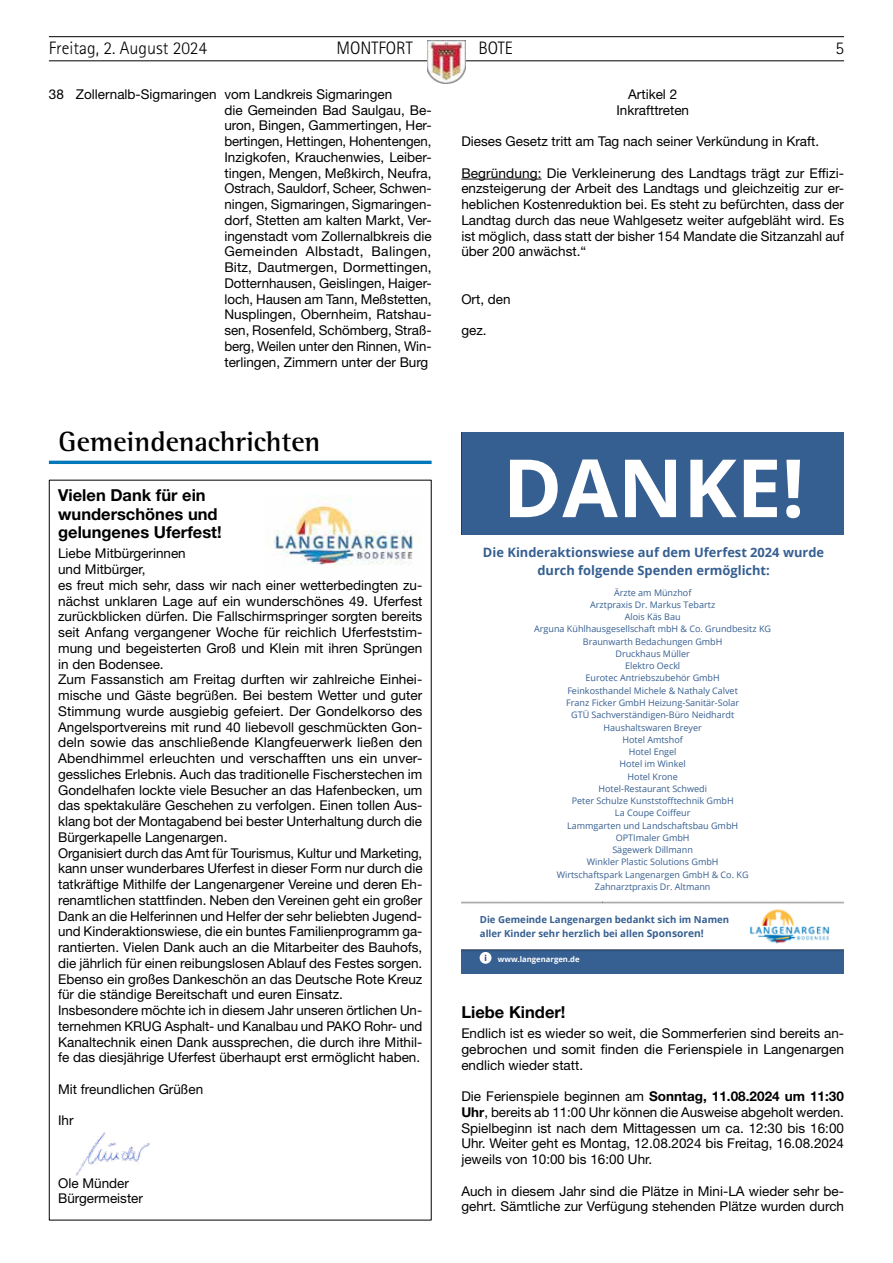
<style>
.page{position:relative;width:893px;height:1263px;background:#fff}
.page>*{position:absolute;margin:0;border:0;box-sizing:border-box;transform-origin:0 0}
.t1{font:700 80.4px "Open Sans";color:#fff}
.t2{font:700 28.5px "Rotis Semi Serif Std";color:#000}
.t3{font:300 18px "Rotis Sans Serif Std";color:#000}
.t4{font:700 16.5px/18.8px "Helvetica Neue LT Std";color:#000}
.t5{font:13.5px/15.8px "Helvetica Neue LT Std";color:#000}
.t6{font:700 12.9px/17.5px "Open Sans";color:#365f91;text-align:center}
.t7{font:700 9.6px/13.8px "Open Sans";color:#365f91}
.t8{font:9px/12.3px "Open Sans";color:#365f91;text-align:center}
.t9{font:700 7.65px "Open Sans";color:#fff}
.s1{font-size:10.2px}
.s2{font-weight:700}
</style>
<div class="page">
<hr style="left:49px;top:36px;width:795px;height:1px;background:#000">
<hr style="left:49px;top:60px;width:795px;height:1px;background:#000">
<img style="left:427px;top:40px;width:39px;height:43px">
<hr style="left:461px;top:179px;width:81px;height:1px;background:#000">
<hr style="left:49px;top:461px;width:383px;height:3px;background:#0078b9">
<img style="left:273px;top:496px;width:142px;height:69px">
<img style="left:76px;top:1132px;width:74px;height:44px">
<div style="left:461px;top:943px;width:383px;height:30px;background:#376092"></div>
<svg style="left:480px;top:958px;width:11px;height:6px"></svg>
<img style="left:461px;top:901px;width:383px;height:57px">
<div style="left:462px;top:432px;width:382px;height:103px;background:#365f91"></div>
<div style="left:475px;top:910px;width:270px;height:31px;background:#fff"></div>
<h3 class="t3" style="left:49px;top:38px;width:160px">Freitag, 2. August 2024</h3>
<h3 class="t3" style="left:336px;top:38px;width:78px">MONTFORT</h3>
<h3 class="t3" style="left:479px;top:38px;width:36px">BOTE</h3>
<h3 class="t3" style="left:835px;top:38px;width:10px">5</h3>
<p class="t5" style="left:224px;top:86px;width:209px;text-indent:-176px">38 Zollernalb-Sigmaringen vom Landkreis Sigmaringen<br>die Gemeinden Bad Saulgau, Be&shy;uron, Bingen, Gammertingen, Her&shy;bertingen, Hettingen, Hohentengen, Inzigkofen, Krauchenwies, Leiber&shy;tingen, Mengen, Meßkirch, Neufra, Ostrach, Sauldorf, Scheer, Schwen&shy;ningen, Sigmaringen, Sigmaringen&shy;dorf, Stetten am kalten Markt, Ver&shy;ingenstadt vom Zollernalbkreis die Gemeinden Albstadt, Balingen, Bitz, Dautmergen, Dormettingen, Dotternhausen, Geislingen, Haiger&shy;loch, Hausen am Tann, Meßstetten, Nusplingen, Obernheim, Ratshau&shy;sen, Rosenfeld, Schömberg, Straß&shy;berg, Weilen unter den Rinnen, Win&shy;terlingen, Zimmern unter der Burg</p>
<p class="t5" style="left:616px;top:86px;width:74px;text-align:center">Artikel 2<br>Inkrafttreten</p>
<p class="t5" style="left:461px;top:133px;width:359px">Dieses Gesetz tritt am Tag nach seiner Verkündung in Kraft.</p>
<p class="t5" style="left:461px;top:165px;width:384px;text-align:justify">Begründung: Die Verkleinerung des Landtags trägt zur Effizi&shy;enzsteigerung der Arbeit des Landtags und gleichzeitig zur er&shy;heblichen Kostenreduktion bei. Es steht zu befürchten, dass der Landtag durch das neue Wahlgesetz weiter aufgebläht wird. Es ist möglich, dass statt der bisher 154 Mandate die Sitzanzahl auf über 200 anwächst.“</p>
<p class="t5" style="left:461px;top:291px;width:51px">Ort, den</p>
<p class="t5" style="left:461px;top:322px;width:27px">gez.</p>
<h2 class="t2" style="left:58px;top:424px;width:264px">Gemeindenachrichten</h2>
<p class="t4" style="left:58px;top:485px;width:165px">Vielen Dank für ein wunderschönes und gelungenes Uferfest!</p>
<p class="t5" style="left:58px;top:545px;width:366px">Liebe Mitbürgerinnen<br>und Mitbürger,<br>es freut mich sehr, dass wir nach einer wetterbedingten zu&shy;nächst unklaren Lage auf ein wunderschönes 49. Uferfest zurückblicken dürfen. Die Fallschirmspringer sorgten bereits seit Anfang vergangener Woche für reichlich Uferfeststim&shy;mung und begeisterten Groß und Klein mit ihren Sprüngen in den Bodensee.<br>Zum Fassanstich am Freitag durften wir zahlreiche Einhei&shy;mische und Gäste begrüßen. Bei bestem Wetter und guter Stimmung wurde ausgiebig gefeiert. Der Gondelkorso des Angelsportvereins mit rund 40 liebevoll geschmückten Gon&shy;deln sowie das anschließende Klangfeuerwerk ließen den Abendhimmel erleuchten und verschafften uns ein unver&shy;gessliches Erlebnis. Auch das traditionelle Fischerstechen im Gondelhafen lockte viele Besucher an das Hafenbecken, um das spektakuläre Geschehen zu verfolgen. Einen tollen Aus&shy;klang bot der Montagabend bei bester Unterhaltung durch die Bürgerkapelle Langenargen.<br>Organisiert durch das Amt für Tourismus, Kultur und Marketing, kann unser wunderbares Uferfest in dieser Form nur durch die tatkräftige Mithilfe der Langenargener Vereine und deren Eh&shy;renamtlichen stattfinden. Neben den Vereinen geht ein großer Dank an die Helferinnen und Helfer der sehr beliebten Jugend&shy;und Kinderaktionswiese, die ein buntes Familienprogramm ga&shy;rantierten. Vielen Dank auch an die Mitarbeiter des Bauhofs, die jährlich für einen reibungslosen Ablauf des Festes sorgen.<br>Ebenso ein großes Dankeschön an das Deutsche Rote Kreuz für die ständige Bereitschaft und euren Einsatz.<br>Insbesondere möchte ich in diesem Jahr unseren örtlichen Un&shy;ternehmen KRUG Asphalt- und Kanalbau und PAKO Rohr- und Kanaltechnik einen Dank aussprechen, die durch ihre Mithil&shy;fe das diesjährige Uferfest überhaupt erst ermöglicht haben.</p>
<p class="t5" style="left:58px;top:1081px;width:147px">Mit freundlichen Grüßen</p>
<p class="t5" style="left:58px;top:1112px;width:17px">Ihr</p>
<p class="t5" style="left:58px;top:1175px;width:86px">Ole Münder<br>Bürgermeister</p>
<h1 class="t1" style="left:503px;top:431px;width:303px">DANKE!</h1>
<p class="t6" style="left:483px;top:543px;width:343px">Die Kinderaktionswiese auf dem Uferfest 2024 wurde durch folgende Spenden ermöglicht:</p>
<p class="t8" style="left:534px;top:586px;width:238px">Ärzte am Münzhof<br>Arztpraxis Dr. Markus Tebartz<br>Alois Käs Bau<br>Arguna Kühlhausgesellschaft mbH &amp; Co. Grundbesitz KG<br>Braunwarth Bedachungen GmbH<br>Druckhaus Müller<br>Elektro Oeckl<br>Eurotec Antriebszubehör GmbH<br>Feinkosthandel Michele &amp; Nathaly Calvet<br>Franz Ficker GmbH Heizung-Sanitär-Solar<br>GTÜ Sachverständigen-Büro Neidhardt<br>Haushaltswaren Breyer<br>Hotel Amtshof<br>Hotel Engel<br>Hotel im Winkel<br>Hotel Krone<br>Hotel-Restaurant Schwedi<br>Peter Schulze Kunststofftechnik GmbH<br>La Coupe Coiffeur<br>Lammgarten und Landschaftsbau GmbH<br>OPTImaler GmbH<br>Sägewerk Dillmann<br>Winkler Plastic Solutions GmbH<br>Wirtschaftspark Langenargen GmbH &amp; Co. KG<br>Zahnarztpraxis Dr. Altmann</p>
<p class="t7" style="left:480px;top:912px;width:251px">Die Gemeinde Langenargen bedankt sich im Namen aller Kinder sehr herzlich bei allen <span class="s1">Sponsoren!</span></p>
<p class="t9" style="left:498px;top:954px;width:83px">www.langenargen.de</p>
<p class="t4" style="left:461px;top:1002px;width:106px">Liebe Kinder!</p>
<p class="t5" style="left:461px;top:1025px;width:384px;text-align:justify">Endlich ist es wieder so weit, die Sommerferien sind bereits an&shy;gebrochen und somit finden die Ferienspiele in Langenargen endlich wieder statt.</p>
<p class="t5" style="left:461px;top:1088px;width:384px;text-align:justify">Die Ferienspiele beginnen am <span class="s2">Sonntag, 11.08.2024 um 11:30<br>Uhr</span>, bereits ab 11:00 Uhr können die Ausweise abgeholt werden.<br>Spielbeginn ist nach dem Mittagessen um ca. 12:30 bis 16:00<br>Uhr. Weiter geht es Montag, 12.08.2024 bis Freitag, 16.08.2024 jeweils von 10:00 bis 16:00 Uhr.</p>
<p class="t5" style="left:461px;top:1183px;width:384px">Auch in diesem Jahr sind die Plätze in Mini-LA wieder sehr be&shy;gehrt. Sämtliche zur Verfügung stehenden Plätze wurden durch</p>
</div>
